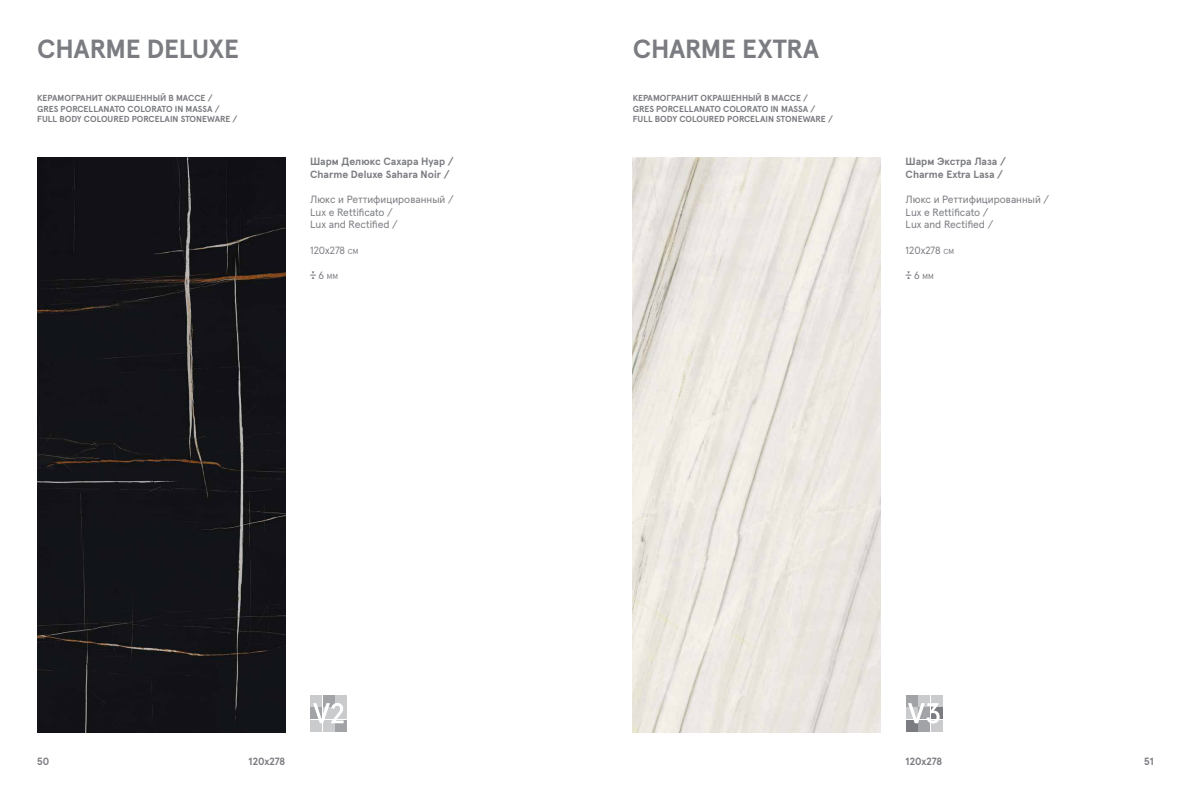
<style>
.page{position:relative;width:1191px;height:794px;background:#fff}
.page>*{position:absolute;margin:0;border:0;box-sizing:border-box;transform-origin:0 0}
.t1{font:700 26.25px "Apercu Pro";letter-spacing:-.01em;color:#7a7c81}
.t2{font:10.5px/12.6px "Apercu Pro";color:#7a7c81}
.t3{font:700 10.5px/12.6px "Apercu Pro";color:#7a7c81}
.t4{font:700 8.75px/10.5px "Apercu Pro";color:#7a7c81}
.t5{font:7.35px "Apercu Pro";color:#7a7c81}
.s1{font-size:7.35px}
.s2{font-size:10.5px}
</style>
<div class="page">
<svg style="left:310px;top:271px;width:6px;height:8px"></svg>
<div style="left:37px;top:157px;width:248px;height:575px;background:#121319"></div>
<div style="left:310px;top:694px;width:12px;height:12px;background:#cacbcd"></div>
<div style="left:323px;top:694px;width:12px;height:12px;background:#a2a3a7"></div>
<div style="left:335px;top:694px;width:12px;height:12px;background:#cacbcd"></div>
<div style="left:310px;top:707px;width:12px;height:12px;background:#a2a3a7"></div>
<div style="left:335px;top:707px;width:12px;height:12px;background:#cacbcd"></div>
<div style="left:310px;top:720px;width:12px;height:12px;background:#cacbcd"></div>
<div style="left:323px;top:720px;width:12px;height:12px;background:#cacbcd"></div>
<div style="left:335px;top:720px;width:12px;height:12px;background:#a2a3a7"></div>
<svg style="left:313px;top:703px;width:30px;height:20px"></svg>
<svg style="left:905px;top:271px;width:6px;height:8px"></svg>
<img style="left:632px;top:157px;width:249px;height:575px">
<div style="left:905px;top:694px;width:12px;height:12px;background:#a2a3a7"></div>
<div style="left:918px;top:694px;width:12px;height:12px;background:#cacbcd"></div>
<div style="left:931px;top:694px;width:12px;height:12px;background:#cacbcd"></div>
<div style="left:905px;top:707px;width:12px;height:12px;background:#cacbcd"></div>
<div style="left:931px;top:707px;width:12px;height:12px;background:#7a7c81"></div>
<div style="left:905px;top:720px;width:12px;height:12px;background:#7a7c81"></div>
<div style="left:918px;top:720px;width:12px;height:12px;background:#a2a3a7"></div>
<div style="left:931px;top:720px;width:12px;height:12px;background:#cacbcd"></div>
<svg style="left:908px;top:703px;width:31px;height:20px"></svg>
<h1 class="t1" style="left:37px;top:28px;width:203px">CHARME DELUXE</h1>
<p class="t4" style="left:37px;top:92px;width:202px">КЕРАМОГРАНИТ ОКРАШЕННЫЙ В МАССЕ /<br>GRES PORCELLANATO COLORATO IN MASSA /<br>FULL BODY COLOURED PORCELAIN STONEWARE /</p>
<p class="t3" style="left:310px;top:155px;width:145px">Шарм Делюкс Сахара Нуар /<br>Charme Deluxe Sahara Noir /</p>
<p class="t2" style="left:310px;top:192px;width:145px">Люкс и Pеттифицированный /<br>Lux e Rettificato /<br>Lux and Rectified /</p>
<p class="t2" style="left:310px;top:243px;width:50px">120x278 <span class="s1">CM</span></p>
<p class="t5" style="left:318px;top:271px;width:21px"><span class="s2">6</span> MM</p>
<h1 class="t1" style="left:632px;top:28px;width:188px">CHARME EXTRA</h1>
<p class="t4" style="left:632px;top:92px;width:202px">КЕРАМОГРАНИТ ОКРАШЕННЫЙ В МАССЕ /<br>GRES PORCELLANATO COLORATO IN MASSA /<br>FULL BODY COLOURED PORCELAIN STONEWARE /</p>
<p class="t3" style="left:905px;top:155px;width:102px">Шарм Экстра Лаза /<br>Charme Extra Lasa /</p>
<p class="t2" style="left:905px;top:192px;width:145px">Люкс и Pеттифицированный /<br>Lux e Rettificato /<br>Lux and Rectified /</p>
<p class="t2" style="left:905px;top:243px;width:50px">120x278 <span class="s1">CM</span></p>
<p class="t5" style="left:914px;top:271px;width:21px"><span class="s2">6</span> MM</p>
<p class="t3" style="left:37px;top:754px;width:14px">50</p>
<p class="t3" style="left:249px;top:754px;width:38px">120x278</p>
<p class="t3" style="left:905px;top:754px;width:38px">120x278</p>
<p class="t3" style="left:1144px;top:754px;width:11px">51</p>
</div>
